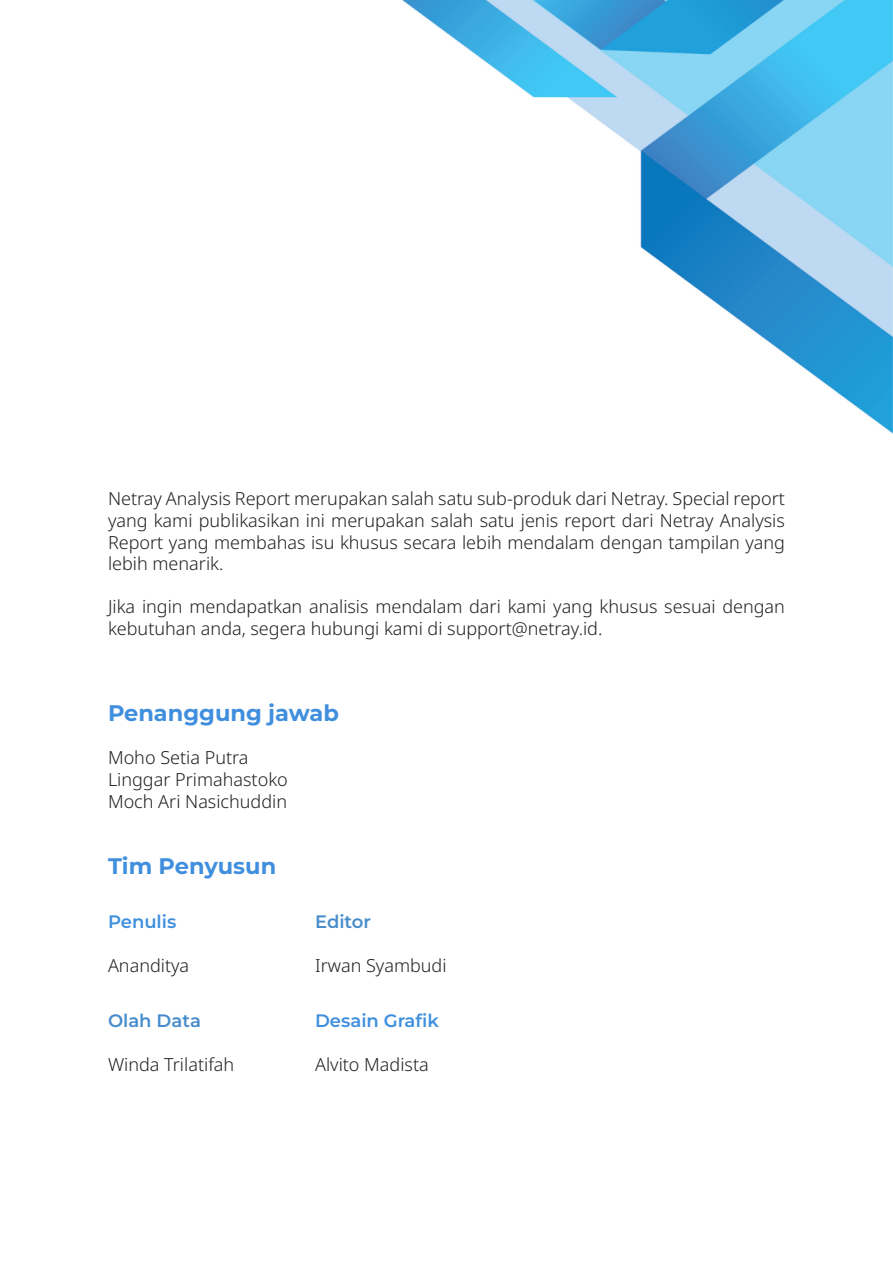
<style>
.page{position:relative;width:893px;height:1263px;background:#fff}
.page>*{position:absolute;margin:0;border:0;box-sizing:border-box;transform-origin:0 0}
.t1{font:700 22.5px "Montserrat";color:#408fde}
.t2{font:300 18px/21.6px "Noto Sans";color:#231f20;text-align:justify}
.t3{font:600 18px "Montserrat";color:#408fde}
.t4{font:600 18px "Montserrat";color:#478cca}
</style>
<div class="page">
<img style="left:402px;top:0;width:491px;height:434px">
<p class="t2" style="left:108px;top:488px;width:678px">Netray Analysis Report merupakan salah satu sub-produk dari Netray. Special report yang kami publikasikan ini merupakan salah satu jenis report dari Netray Analysis Report yang membahas isu khusus secara lebih mendalam dengan tampilan yang lebih menarik.</p>
<p class="t2" style="left:108px;top:596px;width:678px">Jika ingin mendapatkan analisis mendalam dari kami yang khusus sesuai dengan kebutuhan anda, segera hubungi kami di support@netray.id.</p>
<p class="t1" style="left:108px;top:698px;width:232px">Penanggung jawab</p>
<p class="t2" style="left:108px;top:747px;width:142px">Moho Setia Putra</p>
<p class="t2" style="left:108px;top:769px;width:181px">Linggar Primahastoko</p>
<p class="t2" style="left:108px;top:791px;width:181px">Moch Ari Nasichuddin</p>
<p class="t1" style="left:108px;top:851px;width:170px">Tim Penyusun</p>
<p class="t3" style="left:108px;top:910px;width:70px">Penulis</p>
<p class="t2" style="left:108px;top:954px;width:83px">Ananditya</p>
<p class="t4" style="left:108px;top:1009px;width:94px">Olah Data</p>
<p class="t2" style="left:108px;top:1053px;width:128px">Winda Trilatifah</p>
<p class="t4" style="left:315px;top:910px;width:58px">Editor</p>
<p class="t2" style="left:315px;top:954px;width:133px">Irwan Syambudi</p>
<p class="t3" style="left:315px;top:1009px;width:125px">Desain Grafik</p>
<p class="t2" style="left:315px;top:1053px;width:115px">Alvito Madista</p>
</div>
